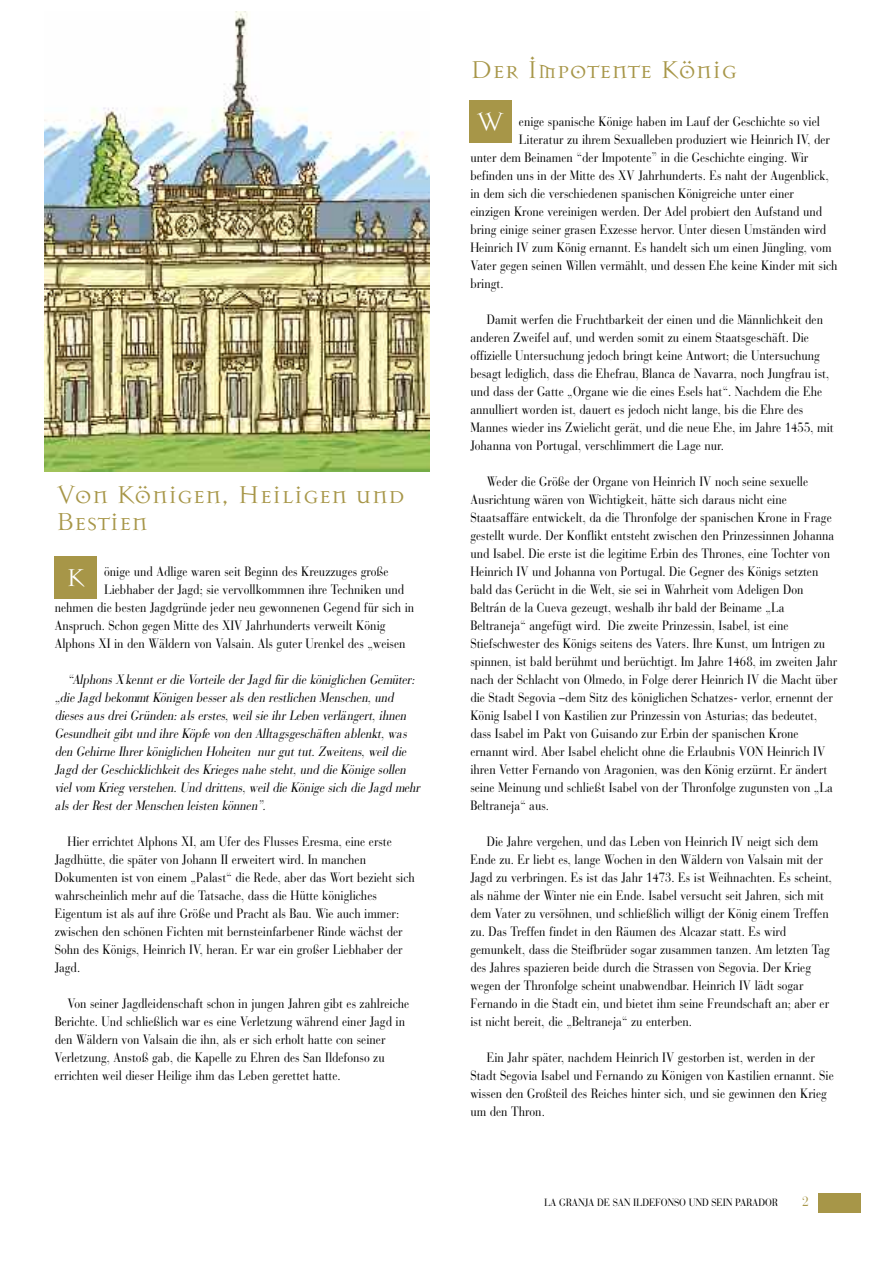
<style>
.page{position:relative;width:893px;height:1263px;background:#fff}
.page>*{position:absolute;margin:0;border:0;box-sizing:border-box;transform-origin:0 0}
.t1{font:27px/27px "Mason Alternate";color:#a79648}
.t2{font:27px "Mason Alternate";color:#fff}
.t3{font:13.5px/18px "Bauer Bodoni";color:#000;scale:.85 1}
.t4{font:italic 13.5px/18px "Bauer Bodoni";color:#000;scale:.85 1}
.t5{font:13.5px "Bauer Bodoni";color:#a79648;scale:.9 1}
.t6{font:10.5px "Bauer Bodoni";letter-spacing:-.015em;color:#000;scale:.9 1}
</style>
<div class="page">
<div style="left:818px;top:1194px;width:42px;height:19px;background:#a79648"></div>
<div style="left:54px;top:556px;width:43px;height:43px;background:#a79648"></div>
<img style="left:44px;top:12px;width:386px;height:459px">
<div style="left:469px;top:101px;width:42px;height:42px;background:#a79648"></div>
<h1 class="t1" style="left:56px;top:480px;width:350px">Von Königen, Heiligen und<br>Bestien</h1>
<h1 class="t2" style="left:66px;top:561px;width:19px">K</h1>
<p class="t3" style="left:104px;top:564px;width:336px">önige und Adlige waren seit Beginn des Kreuzzuges große</p>
<p class="t3" style="left:104px;top:582px;width:355px">Liebhaber der Jagd; sie vervollkommnen ihre Techniken und</p>
<p class="t3" style="left:55px;top:600px;width:424px">nehmen die besten Jagdgründe jeder neu gewonnenen Gegend für sich in</p>
<p class="t3" style="left:55px;top:618px;width:391px">Anspruch. Schon gegen Mitte des XIV Jahrhunderts verweilt König</p>
<p class="t3" style="left:55px;top:636px;width:414px">Alphons XI in den Wäldern von Valsain. Als guter Urenkel des „weisen</p>
<p class="t4" style="left:55px;top:672px;width:434px;text-indent:13px">“Alp hons X kennt er die Vorteile der Jagd für die königlichen Gemüter: „die Jagd bekommt Königen besser als den restlichen Menschen, und dieses aus drei Gründen: als erstes, weil sie ihr Leben verlängert, ihnen Gesundheit gibt und ihre Köp fe von den Alltagsgeschäften ablenkt, was den Gehirne Ihrer königlichen Hoheiten nur gut tut. Zweitens, weil die Jagd der Geschicklichkeit des Krieges nahe steht, und die Könige sollen viel vom Krieg verstehen. Und drittens, weil die Könige sich die Jagd mehr als der Rest der Menschen leisten können”.</p>
<p class="t3" style="left:55px;top:834px;width:425px;text-indent:13px">Hier errichtet Alphons XI, am Ufer des Flusses Eresma, eine erste Jagdhütte, die später von Johann II erweitert wird. In manchen Dokumenten ist von einem „Palast“ die Rede, aber das Wort bezieht sich wahrscheinlich mehr auf die Tatsache, dass die Hütte königliches Eigentum ist als auf ihre Größe und Pracht als Bau. Wie auch immer: zwischen den schönen Fichten mit bernsteinfarbener Rinde wächst der Sohn des Königs, Heinrich IV, heran. Er war ein großer Liebhaber der Jagd.</p>
<p class="t3" style="left:55px;top:996px;width:419px;text-indent:13px">Von seiner Jagdleidenschaft schon in jungen Jahren gibt es zahlreiche Berichte. Und schließlich war es eine Verletzung während einer Jagd in den Wäldern von Valsain die ihn, als er sich erholt hatte con seiner Verletzung, Anstoß gab, die Kapelle zu Ehren des San Ildefonso zu errichten weil dieser Heilige ihm das Leben gerettet hatte.</p>
<h1 class="t1" style="left:470px;top:55px;width:268px">Der Impotente König</h1>
<p class="t3" style="left:519px;top:114px;width:356px">enige spanische Könige haben im Lauf der Geschichte so viel</p>
<p class="t3" style="left:519px;top:132px;width:367px">Literatur zu ihrem Sexualleben produziert wie Heinrich IV, der</p>
<p class="t3" style="left:470px;top:150px;width:399px">unter dem Beinamen “der Impotente” in die Geschichte einging. Wir</p>
<p class="t3" style="left:470px;top:168px;width:423px">befinden uns in der Mitte des XV Jahrhunderts. Es naht der Augenblick,</p>
<p class="t3" style="left:470px;top:186px;width:382px">in dem sich die verschiedenen spanischen Königreiche unter einer</p>
<p class="t3" style="left:470px;top:204px;width:415px">einzigen Krone vereinigen werden. Der Adel probiert den Aufstand und</p>
<p class="t3" style="left:470px;top:222px;width:420px">bring einige seiner grasen Exzesse hervor. Unter diesen Umständen wird</p>
<p class="t3" style="left:470px;top:240px;width:426px">Heinrich IV zum König ernannt. Es handelt sich um einen Jüngling, vom</p>
<p class="t3" style="left:470px;top:258px;width:434px">Vater gegen seinen Willen vermählt, und dessen Ehe keine Kinder mit sich</p>
<p class="t3" style="left:470px;top:276px;width:41px">bringt.</p>
<p class="t3" style="left:470px;top:312px;width:429px;text-indent:16px">Damit werfen die Fruchtbarkeit der einen und die Männlichkeit den anderen Zweifel auf, und werden somit zu einem Staatsgeschäft. Die offizielle Untersuchung jedoch bringt keine Antwort; die Untersuchung besagt lediglich, dass die Ehefrau, Blanca de Navarra, noch Jungfrau ist, und dass der Gatte „Organe wie die eines Esels hat“. Nachdem die Ehe annulliert worden ist, dauert es jedoch nicht lange, bis die Ehre des Mannes wieder ins Zwielicht gerät, und die neue Ehe, im Jahre 1455, mit Johanna von Portugal, verschlimmert die Lage nur.</p>
<p class="t3" style="left:470px;top:474px;width:433px;text-indent:16px">Weder die Größe der Organe von Heinrich IV noch seine sexuelle Ausrichtung wären von Wichtigkeit, hätte sich daraus nicht eine Staatsaffäre entwickelt, da die Thronfolge der spanischen Krone in Frage gestellt wurde. Der Konflikt entsteht zwischen den Prinzessinnen Johanna und Isabel. Die erste ist die legitime Erbin des Thrones, eine Tochter von Heinrich IV und Johanna von Portugal. Die Gegner des Königs setzten bald das Gerücht in die Welt, sie sei in Wahrheit vom Adeligen Don Beltrán de la Cueva gezeugt, weshalb ihr bald der Beiname „La Beltraneja“ angefügt wird. Die zweite Prinzessin, Isabel, ist eine Stiefschwester des Königs seitens des Vaters. Ihre Kunst, um Intrigen zu spinnen, ist bald berühmt und berüchtigt. Im Jahre 1468, im zweiten Jahr nach der Schlacht von Olmedo, in Folge derer Heinrich IV die Macht über die Stadt Segovia –dem Sitz des königlichen Schatzes- verlor, ernennt der König Isabel I von Kastilien zur Prinzessin von Asturias; das bedeutet, dass Isabel im Pakt von Guisando zur Erbin der spanischen Krone ernannt wird. Aber Isabel ehelicht ohne die Erlaubnis VON Heinrich IV ihren Vetter Fernando von Aragonien, was den König erzürnt. Er ändert seine Meinung und schließt Isabel von der Thronfolge zugunsten von „La Beltraneja“ aus.</p>
<p class="t3" style="left:470px;top:834px;width:427px;text-indent:16px">Die Jahre vergehen, und das Leben von Heinrich IV neigt sich dem Ende zu. Er liebt es, lange Wochen in den Wäldern von Valsain mit der Jagd zu verbringen. Es ist das Jahr 1473. Es ist Weihnachten. Es scheint, als nähme der Winter nie ein Ende. Isabel versucht seit Jahren, sich mit dem Vater zu versöhnen, und schließlich willigt der König einem Treffen zu. Das Treffen findet in den Räumen des Alcazar statt. Es wird gemunkelt, dass die Steifbrüder sogar zusammen tanzen. Am letzten Tag des Jahres spazieren beide durch die Strassen von Segovia. Der Krieg wegen der Thronfolge scheint unabwendbar. Heinrich IV lädt sogar Fernando in die Stadt ein, und bietet ihm seine Freundschaft an; aber er ist nicht bereit, die „Beltraneja“ zu enterben.</p>
<p class="t3" style="left:470px;top:1050px;width:429px;text-indent:16px">Ein Jahr später, nachdem Heinrich IV gestorben ist, werden in der Stadt Segovia Isabel und Fernando zu Königen von Kastilien ernannt. Sie wissen den Großteil des Reiches hinter sich, und sie gewinnen den Krieg um den Thron.</p>
<h1 class="t2" style="left:476px;top:105px;width:30px">W</h1>
<p class="t6" style="left:544px;top:1199px;width:261px">LA GRANJA DE SAN ILDEFONSO UND SEIN PARADOR</p>
<p class="t5" style="left:802px;top:1197px;width:9px">2</p>
</div>
